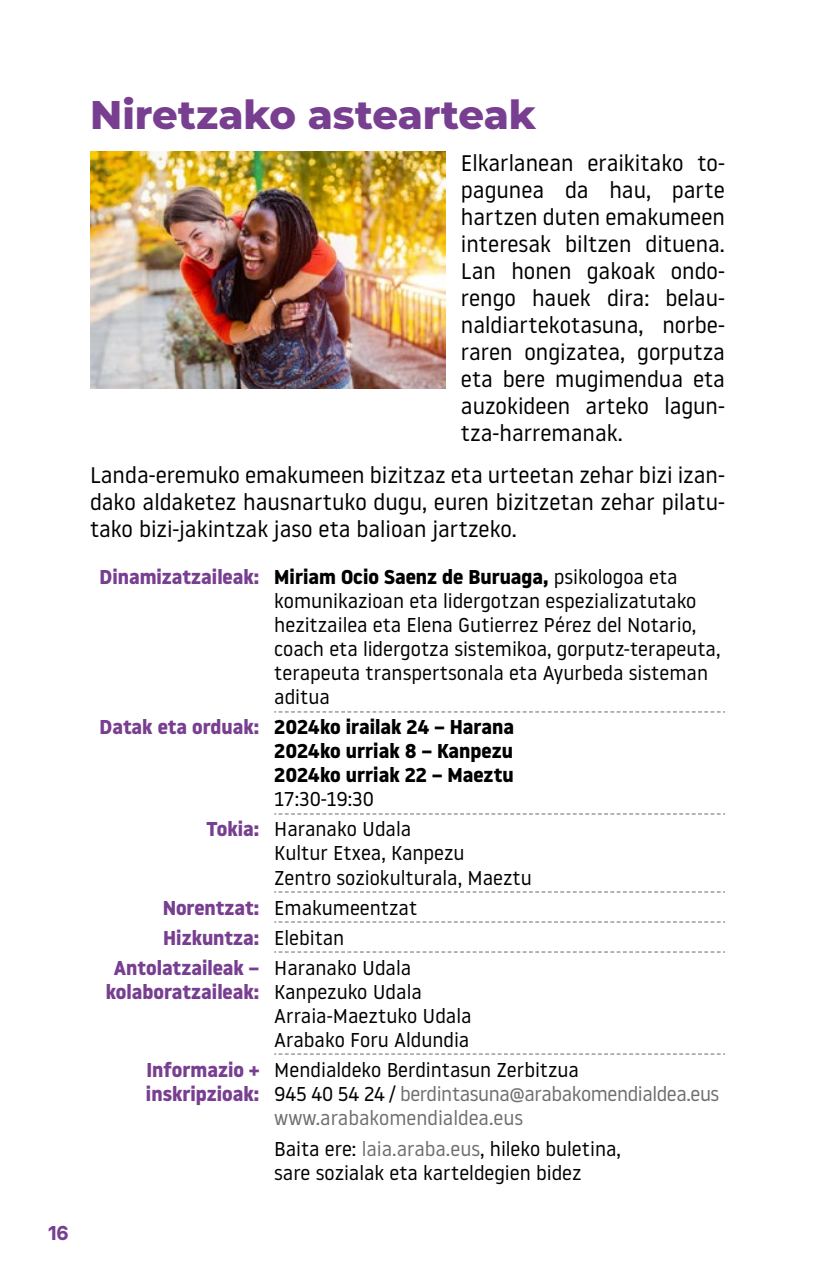
<style>
.page{position:relative;width:815px;height:1276px;background:#fff}
.page>*{position:absolute;margin:0;border:0;box-sizing:border-box;transform-origin:0 0}
.titular{font:800 40px "Montserrat";letter-spacing:-.005em;color:#783f91}
.t1{font:22.5px/27px "Noway";color:#000;text-align:justify}
.tabla-derecha{font:20px/24px "Noway";color:#000}
.tabla-izquierda{font:700 20px "Noway";color:#783f91}
.tabla-derecha-2{font:700 20px "Noway";color:#000}
.tabla-derecha-3{font:20px "Noway";letter-spacing:-.02em;color:#706f6f}
.tabla-derecha-4{font:20px "Noway";color:#706f6f}
.t2{font:700 20px "Basier Circle";color:#783f91}
.s1{font-weight:700}
.s2{color:#000}
.s3{color:#706f6f}
</style>
<div class="page">
<svg style="left:274px;top:711px;width:451px;height:1px"></svg>
<svg style="left:274px;top:813px;width:451px;height:1px"></svg>
<svg style="left:274px;top:891px;width:451px;height:1px"></svg>
<svg style="left:274px;top:921px;width:451px;height:1px"></svg>
<svg style="left:274px;top:951px;width:451px;height:1px"></svg>
<svg style="left:274px;top:1053px;width:451px;height:1px"></svg>
<img style="left:90px;top:151px;width:356px;height:238px">
<p class="t2" style="left:48px;top:1221px;width:22px">16</p>
<p class="titular" style="left:90px;top:85px;width:448px">Niretzako astearteak</p>
<p class="t1" style="left:461px;top:148px;width:266px">Elkarlanean eraikitako to&shy;pagunea da hau, parte hartzen duten emakumeen interesak biltzen dituena.<br>Lan honen gakoak ondo&shy;rengo hauek dira: belau&shy;naldiartekotasuna, norbe&shy;raren ongizatea, gorputza eta bere mugimendua eta auzokideen arteko lagun&shy;tza-harremanak.</p>
<p class="t1" style="left:90px;top:460px;width:636px">Landa-eremuko emakumeen bizitzaz eta urteetan zehar bizi izan&shy;dako aldaketez hausnartuko dugu, euren bizitzetan zehar pilatu&shy;tako bizi-jakintzak jaso eta balioan jartzeko.</p>
<p class="tabla-izquierda" style="left:99px;top:566px;width:161px">Dinamizatzaileak:</p>
<p class="tabla-derecha" style="left:274px;top:564px;width:448px"><span class="s1">Miriam Ocio Saenz de Buruaga,</span> psikologoa eta komunikazioan eta lidergotzan espezializatutako hezitzailea eta Elena Gutierrez Pérez del Notario, coach eta lidergotza sistemikoa, gorputz-terapeuta, terapeuta transpertsonala eta Ayurbeda sisteman aditua</p>
<p class="tabla-izquierda" style="left:100px;top:716px;width:161px">Datak eta orduak:</p>
<p class="tabla-derecha-2" style="left:274px;top:716px;width:241px">2024ko irailak 24 – Harana</p>
<p class="tabla-derecha-2" style="left:274px;top:740px;width:240px">2024ko urriak 8 – Kanpezu</p>
<p class="tabla-derecha-2" style="left:274px;top:764px;width:241px">2024ko urriak 22 – Maeztu</p>
<p class="tabla-derecha" style="left:274px;top:786px;width:101px">17:30-19:30</p>
<p class="tabla-izquierda" style="left:206px;top:818px;width:55px">Tokia:</p>
<p class="tabla-derecha" style="left:274px;top:816px;width:138px">Haranako Udala</p>
<p class="tabla-derecha" style="left:274px;top:840px;width:192px">Kultur Etxea, Kanpezu</p>
<p class="tabla-derecha" style="left:274px;top:864px;width:259px">Zentro soziokulturala, Maeztu</p>
<p class="tabla-izquierda" style="left:163px;top:896px;width:98px">Norentzat:</p>
<p class="tabla-derecha" style="left:274px;top:894px;width:145px">Emakumeentzat</p>
<p class="tabla-izquierda" style="left:163px;top:926px;width:98px">Hizkuntza:</p>
<p class="tabla-derecha" style="left:274px;top:924px;width:72px">Elebitan</p>
<p class="tabla-izquierda" style="left:114px;top:956px;width:147px">Antolatzaileak –</p>
<p class="tabla-izquierda" style="left:106px;top:980px;width:155px">kolaboratzaileak:</p>
<p class="tabla-derecha" style="left:274px;top:954px;width:138px">Haranako Udala</p>
<p class="tabla-derecha" style="left:274px;top:978px;width:149px">Kanpezuko Udala</p>
<p class="tabla-derecha" style="left:274px;top:1002px;width:199px">Arraia-Maeztuko Udala</p>
<p class="tabla-derecha" style="left:274px;top:1026px;width:197px">Arabako Foru Aldundia</p>
<p class="tabla-izquierda" style="left:146px;top:1058px;width:114px">Informazio +</p>
<p class="tabla-izquierda" style="left:146px;top:1082px;width:115px">inskripzioak:</p>
<p class="tabla-derecha" style="left:274px;top:1056px;width:306px">Mendialdeko Berdintasun Zerbitzua</p>
<p class="tabla-derecha-3" style="left:274px;top:1080px;width:447px"><span class="s2">945 40 54 24 /</span> berdintasuna@arabakomendialdea.eus</p>
<p class="tabla-derecha-4" style="left:274px;top:1104px;width:250px">www.arabakomendialdea.eus</p>
<p class="tabla-derecha" style="left:274px;top:1136px;width:348px">Baita ere: <span class="s3">laia.araba.eus</span>, hileko buletina, sare sozialak eta karteldegien bidez</p>
</div>
